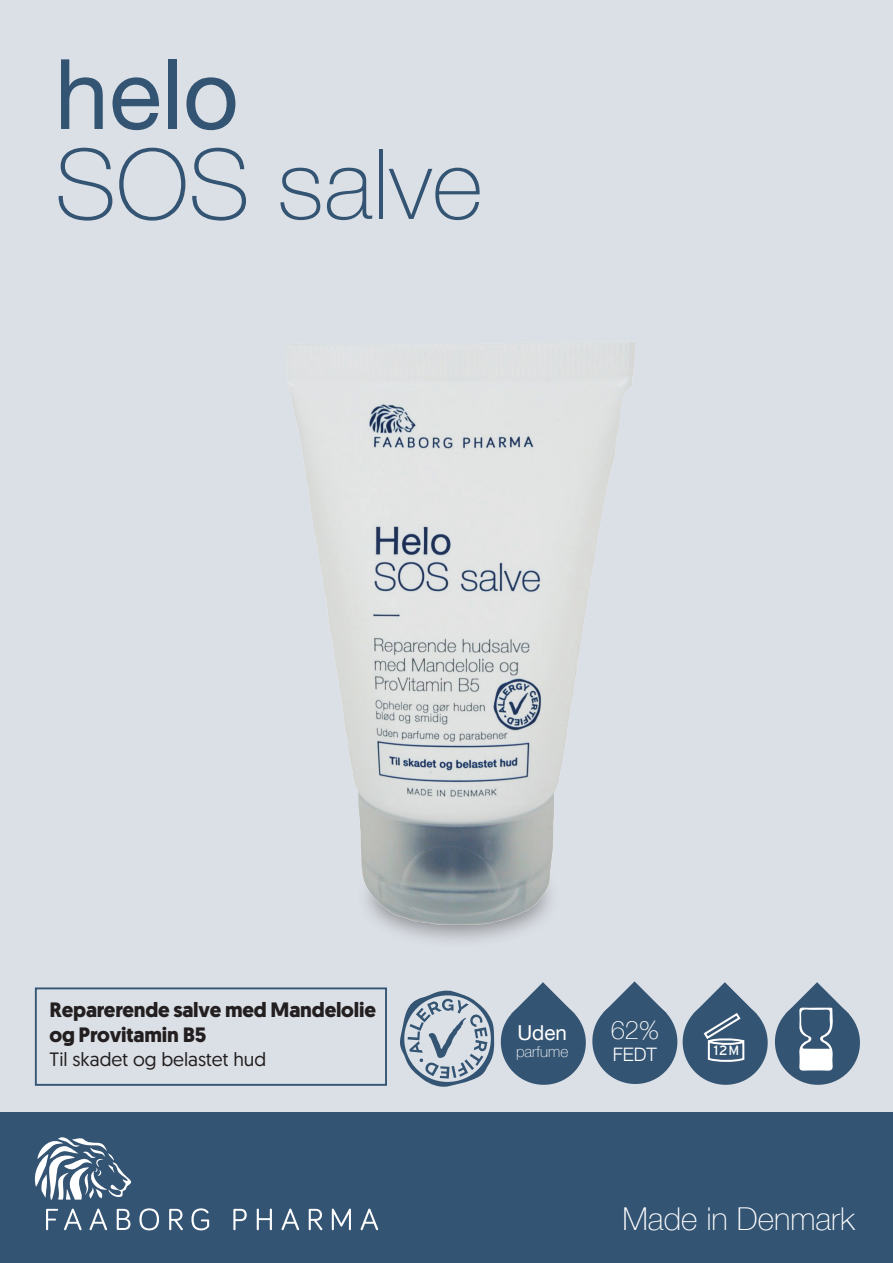
<style>
.page{position:relative;width:893px;height:1263px;background:#dbe0e6}
.page>*{position:absolute;margin:0;border:0;box-sizing:border-box;transform-origin:0 0}
.t1{font:100 97.5px "Helvetica Neue LT Com";color:#345473}
.t2{font:97.5px "Helvetica Neue LT Com";color:#345473}
.t3{font:100 31.5px "Helvetica Neue LT Com";color:#fff}
.t4{font:100 25.65px "Helvetica Neue LT Com";color:#fff}
.t5{font:700 20.85px/24.9px "Geomanist";letter-spacing:-.01em;color:#231f20}
.t6{font:20.55px "Helvetica Neue LT Com";color:#fff}
.t7{font:19.35px "Geomanist";color:#231f20}
.t8{font:300 18.6px "Helvetica Neue LT Com";color:#fff}
.t9{font:100 15.3px "Helvetica Neue LT Com";color:#fff}
.t10{font:13.5px "Interstate";color:#fff}
</style>
<div class="page">
<div style="left:0;top:1113px;width:893px;height:150px;background:#345473"></div>
<svg style="left:34px;top:1137px;width:97px;height:62px"></svg>
<svg style="left:46px;top:1209px;width:12px;height:21px"></svg>
<svg style="left:64px;top:1208px;width:18px;height:22px"></svg>
<svg style="left:90px;top:1208px;width:17px;height:22px"></svg>
<svg style="left:117px;top:1209px;width:13px;height:21px"></svg>
<svg style="left:139px;top:1208px;width:20px;height:22px"></svg>
<svg style="left:169px;top:1209px;width:14px;height:21px"></svg>
<svg style="left:191px;top:1208px;width:18px;height:22px"></svg>
<svg style="left:233px;top:1209px;width:14px;height:21px"></svg>
<svg style="left:257px;top:1208px;width:15px;height:22px"></svg>
<svg style="left:282px;top:1208px;width:17px;height:22px"></svg>
<svg style="left:309px;top:1209px;width:13px;height:21px"></svg>
<svg style="left:332px;top:1208px;width:19px;height:22px"></svg>
<svg style="left:361px;top:1208px;width:17px;height:22px"></svg>
<svg style="left:400px;top:981px;width:460px;height:106px"></svg>
<div style="left:35px;top:987px;width:352px;height:99px;border:2px solid #345473"></div>
<img style="left:291px;top:342px;width:344px;height:598px">
<h1 class="t2" style="left:55px;top:34px;width:186px">helo</h1>
<h1 class="t1" style="left:55px;top:126px;width:429px">SOS salve</h1>
<p class="t5" style="left:50px;top:998px;width:328px">Reparerende salve med Mandelolie og Provitamin B5</p>
<p class="t7" style="left:50px;top:1046px;width:218px">Til skadet og belastet hud</p>
<p class="t6" style="left:517px;top:1020px;width:51px">Uden</p>
<p class="t4" style="left:611px;top:1014px;width:50px">62%</p>
<p class="t9" style="left:516px;top:1042px;width:54px">parfume</p>
<p class="t10" style="left:714px;top:1042px;width:27px">12M</p>
<p class="t8" style="left:613px;top:1043px;width:46px">FEDT</p>
<h2 class="t3" style="left:622px;top:1200px;width:234px">Made in Denmark</h2>
</div>
